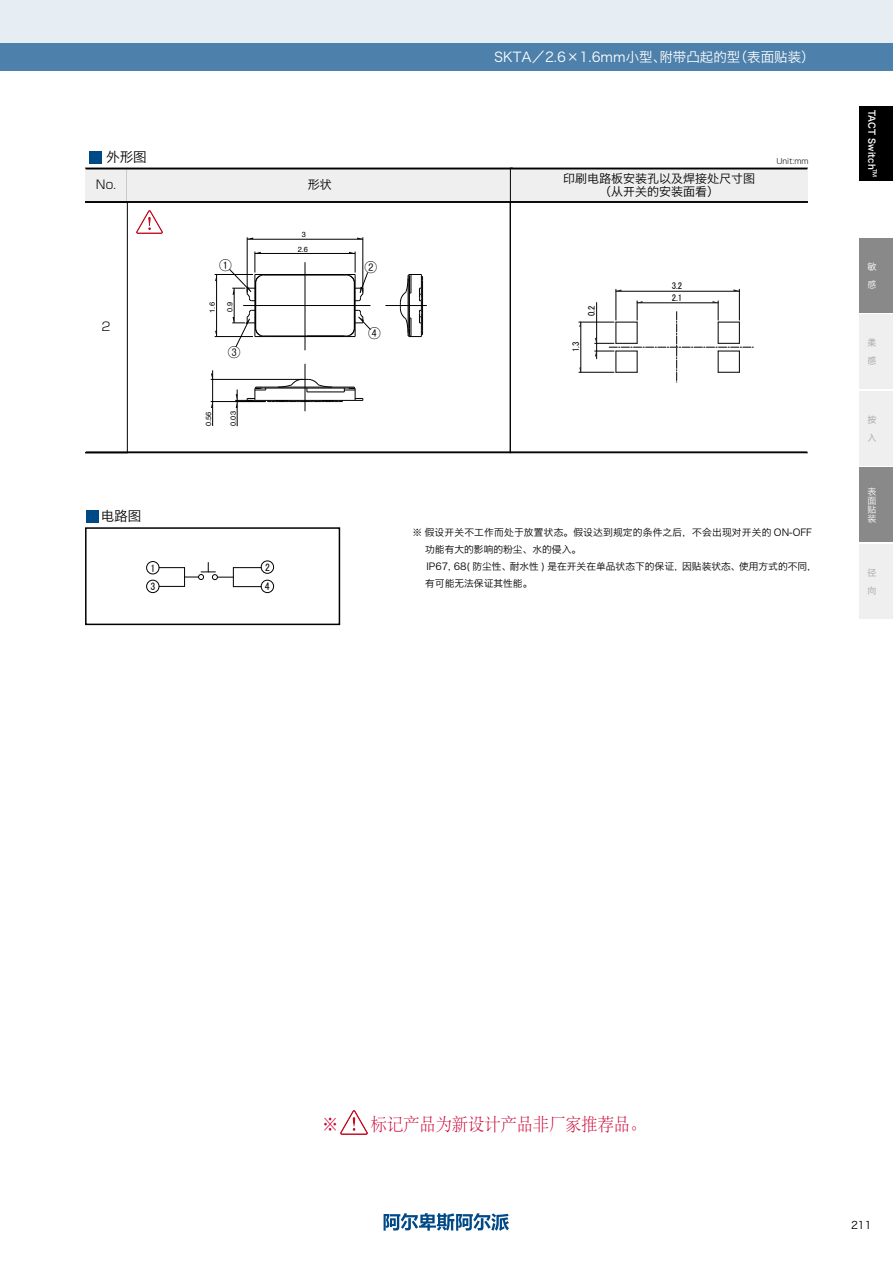
<style>
.page{position:relative;width:893px;height:1263px;background:#fff}
.page>*{position:absolute;margin:0;border:0;box-sizing:border-box;transform-origin:0 0}
.t1{font:300 18px "Adobe Song Std";color:#c03;scale:.9 1}
.t2{font:18px "Koz Min Pr 6 N";color:#c03;scale:.9 1}
.t3{font:13.5px "Hiragino Sans GB W3";color:#fff}
.t4{font:13.5px "Hiragino Sans GB W3";color:#000}
.t5{font:500 12.75px "Gothic BBB Pro";color:#000}
.t6{font:12px/13.5px "Hiragino Sans GB W3";color:#000;text-align:center}
.t7{font:300 12px "Shin Go Pro";color:#000}
.t8{font:10.8px "MS P Gothic";color:#000;scale:.9 1}
.t9{font:10.5px "Hiragino Sans GB W3";color:#000}
.t10{font:9.75px/17.1px "Hiragino Sans GB W3";color:#000}
.t11{font:9.75px/11.6px "MS P Gothic";color:#000;scale:.9 1}
.t12{font:9px "Hiragino Sans GB W6";letter-spacing:.02em;color:#fff;scale:.95 1}
.t13{font:9px/9px "Hiragino Sans GB W3";color:#fff}
.t14{font:9px/18px "Hiragino Sans GB W3";color:#9fa0a0}
.t15{font:300 7.5px "Shin Go Pro";color:#000}
.t16{font:7.35px "Helvetica";color:#000}
.t17{font:5.25px "Hiragino Sans GB W6";color:#fff;scale:.95 1}
</style>
<div class="page">
<div style="left:0;top:43px;width:893px;height:28px;background:#4d80ab"></div>
<div style="left:0;top:0;width:893px;height:43px;background:#e6edf3"></div>
<svg style="left:384px;top:1213px;width:125px;height:18px"></svg>
<div style="left:859px;top:106px;width:34px;height:75px;background:#000"></div>
<div style="left:859px;top:238px;width:34px;height:75px;background:#898989"></div>
<div style="left:859px;top:315px;width:34px;height:74px;background:#efefef"></div>
<div style="left:859px;top:391px;width:34px;height:75px;background:#efefef"></div>
<div style="left:859px;top:468px;width:34px;height:74px;background:#898989"></div>
<div style="left:859px;top:544px;width:34px;height:75px;background:#efefef"></div>
<div style="left:87px;top:510px;width:12px;height:13px;background:#004987"></div>
<div style="left:85px;top:527px;width:255px;height:98px;border:2px solid #000"></div>
<svg style="left:159px;top:562px;width:102px;height:25px"></svg>
<div style="left:261px;top:561px;width:13px;height:12px;border:1px solid #000;border-radius:50%"></div>
<div style="left:146px;top:561px;width:13px;height:13px;border:1px solid #000;border-radius:50%"></div>
<div style="left:146px;top:580px;width:13px;height:13px;border:1px solid #000;border-radius:50%"></div>
<div style="left:261px;top:580px;width:13px;height:13px;border:1px solid #000;border-radius:50%"></div>
<hr style="left:616px;top:289px;width:1px;height:31px;background:#000">
<hr style="left:739px;top:289px;width:1px;height:31px;background:#000">
<hr style="left:616px;top:291px;width:123px;height:1px;background:#000">
<hr style="left:579px;top:322px;width:35px;height:1px;background:#000">
<hr style="left:579px;top:372px;width:35px;height:1px;background:#000">
<hr style="left:580px;top:322px;width:1px;height:50px;background:#000">
<svg style="left:595px;top:301px;width:158px;height:81px"></svg>
<div style="left:85px;top:168px;width:42px;height:34px;background:#efefef"></div>
<div style="left:128px;top:168px;width:384px;height:34px;background:#efefef"></div>
<div style="left:510px;top:168px;width:298px;height:34px;background:#efefef"></div>
<div style="left:89px;top:151px;width:12px;height:13px;background:#004987"></div>
<hr style="left:85px;top:201px;width:723px;height:2px;background:#000">
<hr style="left:86px;top:451px;width:721px;height:2px;background:#000">
<hr style="left:86px;top:168px;width:721px;height:1px;background:#000">
<hr style="left:243px;top:305px;width:127px;height:1px;background:#000">
<hr style="left:305px;top:262px;width:1px;height:88px;background:#000">
<hr style="left:247px;top:237px;width:1px;height:55px;background:#000">
<hr style="left:363px;top:237px;width:1px;height:55px;background:#000">
<hr style="left:215px;top:274px;width:38px;height:1px;background:#000">
<hr style="left:215px;top:336px;width:38px;height:1px;background:#000">
<hr style="left:216px;top:274px;width:1px;height:63px;background:#000">
<hr style="left:305px;top:364px;width:1px;height:47px;background:#000">
<hr style="left:211px;top:379px;width:92px;height:1px;background:#000">
<hr style="left:211px;top:401px;width:55px;height:1px;background:#000">
<hr style="left:212px;top:370px;width:1px;height:56px;background:#000">
<hr style="left:237px;top:389px;width:1px;height:37px;background:#000">
<hr style="left:385px;top:305px;width:42px;height:1px;background:#000">
<hr style="left:247px;top:239px;width:116px;height:1px;background:#000">
<hr style="left:255px;top:253px;width:100px;height:1px;background:#000">
<hr style="left:263px;top:275px;width:84px;height:1px;background:#000">
<hr style="left:266px;top:274px;width:78px;height:1px;background:#000">
<hr style="left:266px;top:336px;width:41px;height:1px;background:#000">
<hr style="left:307px;top:336px;width:37px;height:1px;background:#000">
<svg style="left:400px;top:274px;width:23px;height:63px"></svg>
<svg style="left:229px;top:252px;width:37px;height:95px"></svg>
<svg style="left:344px;top:252px;width:27px;height:85px"></svg>
<svg style="left:235px;top:379px;width:129px;height:29px"></svg>
<img style="left:136px;top:210px;width:27px;height:24px">
<img style="left:341px;top:1111px;width:26px;height:23px">
<h2 class="t3" style="left:494px;top:48px;width:322px">SKTA／2.6×1.6mm小型、附带凸起的型（表面贴装）</h2>
<h2 class="t4" style="left:106px;top:149px;width:42px">外形图</h2>
<p class="t15" style="left:776px;top:155px;width:34px">Unit:mm</p>
<p class="t7" style="left:96px;top:175px;width:22px">No.</p>
<p class="t6" style="left:308px;top:177px;width:25px">形状</p>
<p class="t6" style="left:563px;top:171px;width:193px">印刷电路板安装孔以及焊接处尺寸图（从开关的安装面看）</p>
<p class="t16" style="left:302px;top:229px;width:6px">3</p>
<p class="t16" style="left:298px;top:243px;width:12px">2.6</p>
<p class="t7" style="left:102px;top:317px;width:11px">2</p>
<h3 class="t5" style="left:219px;top:255px;width:14px">①</h3>
<h3 class="t5" style="left:364px;top:257px;width:14px">②</h3>
<p class="t16" style="left:207px;top:313px;width:12px;rotate:-90deg">1.6</p>
<p class="t16" style="left:224px;top:312px;width:12px;rotate:-90deg">0.9</p>
<h3 class="t5" style="left:228px;top:342px;width:14px">③</h3>
<p class="t16" style="left:203px;top:426px;width:16px;rotate:-90deg">0.56</p>
<p class="t16" style="left:228px;top:426px;width:16px;rotate:-90deg">0.03</p>
<h3 class="t5" style="left:368px;top:323px;width:14px">④</h3>
<p class="t11" style="left:586px;top:316px;width:13px;rotate:-90deg">0.2</p>
<p class="t11" style="left:570px;top:352px;width:13px;rotate:-90deg">1.3</p>
<p class="t11" style="left:672px;top:280px;width:13px">3.2<br>2.1</p>
<h2 class="t4" style="left:101px;top:508px;width:42px">电路图</h2>
<p class="t8" style="left:151px;top:562px;width:7px">1</p>
<p class="t8" style="left:265px;top:561px;width:7px">2</p>
<p class="t8" style="left:150px;top:580px;width:7px">3</p>
<p class="t8" style="left:265px;top:580px;width:7px">4</p>
<p class="t10" style="left:425px;top:523px;width:393px;text-indent:-13px">※ 假设开关不工作而处于放置状态。假设达到规定的条件之后，不会出现对开关的 ON-OFF功能有大的影响的粉尘、水的侵入。<br>IP67, 68( 防尘性、耐水性 ) 是在开关在单品状态下的保证，因贴装状态、使用方式的不同，有可能无法保证其性能。</p>
<p class="t12" style="left:878px;top:110px;width:64px;rotate:90deg">TACT Switch</p>
<p class="t17" style="left:878px;top:169px;width:10px;rotate:90deg">TM</p>
<p class="t13" style="left:867px;top:257px;width:10px;line-height:18px">敏感</p>
<p class="t14" style="left:867px;top:334px;width:10px">柔感</p>
<p class="t14" style="left:867px;top:410px;width:10px">按入</p>
<p class="t13" style="left:867px;top:487px;width:10px;text-align:justify">表面贴装</p>
<p class="t14" style="left:867px;top:563px;width:10px">径向</p>
<h1 class="t2" style="left:322px;top:1114px;width:19px">※</h1>
<h1 class="t1" style="left:371px;top:1115px;width:307px">标记产品为新设计产品非厂家推荐品。</h1>
<p class="t9" style="left:851px;top:1218px;width:22px">211</p>
</div>
